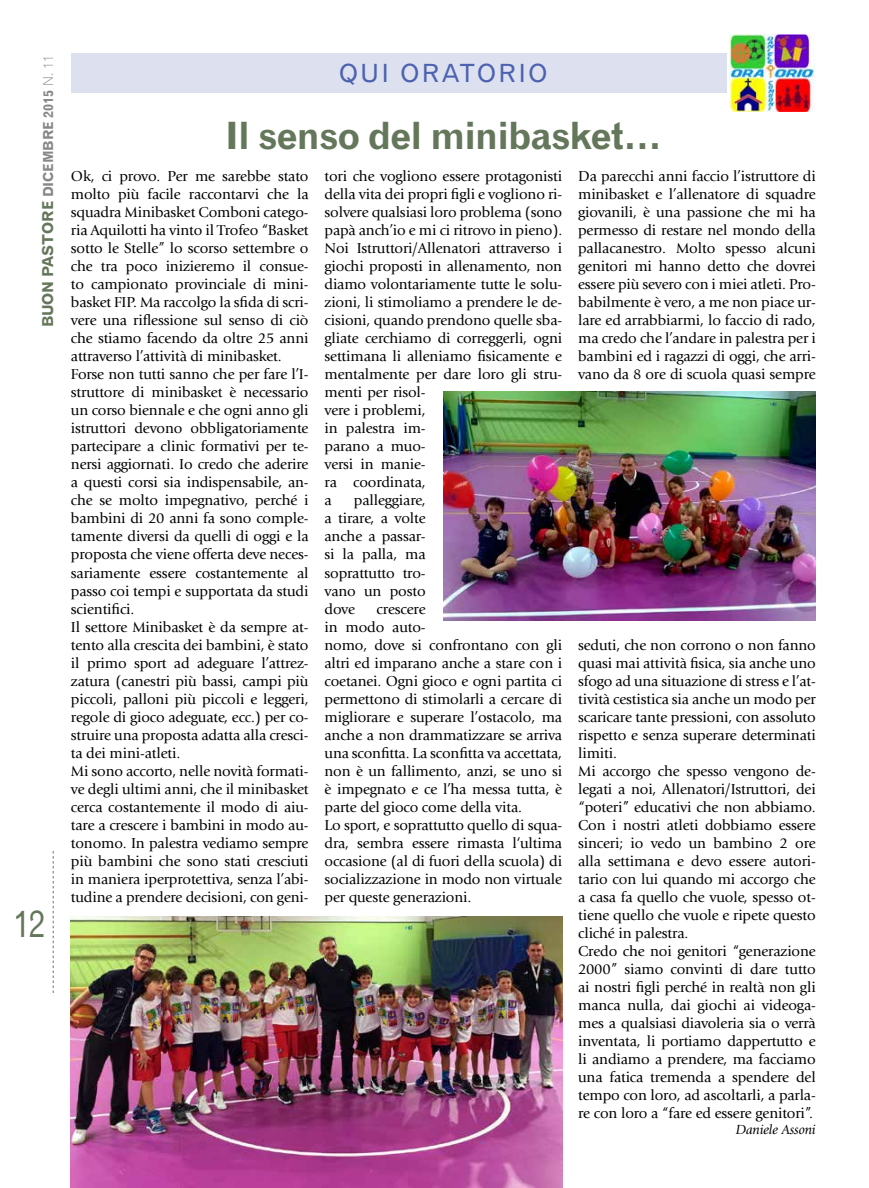
<style>
.page{position:relative;width:869px;height:1188px;background:#fff}
.page>*{position:absolute;margin:0;border:0;box-sizing:border-box;transform-origin:0 0}
.t1{font:37.5px "Gothic 720 BT Bold B";letter-spacing:-.02em;color:#64775b}
.t2{font:37.5px "Gothic 720 BT Roman B";color:#64775b;scale:.9 1}
.t3{font:25px "Gothic 720 BT Roman B";letter-spacing:.1em;color:#4c62b0}
.t4{font:15px/18px "Giovanni Std";letter-spacing:-.01em;color:#000}
.t5{font:13.75px "Gothic 720 BT Bold B";color:#878787}
.t6{font:italic 13.75px "Giovanni Std";letter-spacing:-.01em;color:#000}
.s1{font-size:15px;color:#64775b}
.s2{font-family:"Gothic 720 BT Light B"}
</style>
<div class="page">
<svg style="left:53px;top:851px;width:1px;height:141px"></svg>
<div style="left:71px;top:53px;width:744px;height:39px;background:#dde0ef"></div>
<svg style="left:727px;top:53px;width:85px;height:59px"></svg>
<img style="left:728px;top:34px;width:87px;height:77px">
<img style="left:443px;top:391px;width:372px;height:229px">
<img style="left:71px;top:916px;width:491px;height:271px">
<p class="t5" style="left:40px;top:327px;width:273px;rotate:-90deg"><span class="s1">BUON PASTORE</span> DICEMBRE 2015 <span class="s2">N. 11</span></p>
<h2 class="t3" style="left:339px;top:58px;width:210px">QUI ORATORIO</h2>
<h1 class="t1" style="left:225px;top:113px;width:437px">Il senso del minibasket…</h1>
<p class="t4" style="left:71px;top:167px;width:239px">Ok, ci provo. Per me sarebbe stato molto più facile raccontarvi che la squadra Minibasket Comboni catego&shy;ria Aquilotti ha vinto il Trofeo “Basket sotto le Stelle” lo scorso settembre o che tra poco inizieremo il consue&shy;to campionato provinciale di mini&shy;basket FIP. Ma raccolgo la sfida di scri&shy;vere una riflessione sul senso di ciò che stiamo facendo da oltre 25 anni attraverso l’attività di minibasket.<br>Forse non tutti sanno che per fare l’I&shy;struttore di minibasket è necessario un corso biennale e che ogni anno gli istruttori devono obbligatoriamente partecipare a clinic formativi per te&shy;nersi aggiornati. Io credo che aderire a questi corsi sia indispensabile, an&shy;che se molto impegnativo, perché i bambini di 20 anni fa sono comple&shy;tamente diversi da quelli di oggi e la proposta che viene offerta deve neces&shy;sariamente essere costantemente al passo coi tempi e supportata da studi scientifici.<br>Il settore Minibasket è da sempre at&shy;tento alla crescita dei bambini, è stato il primo sport ad adeguare l’attrez&shy;zatura (canestri più bassi, campi più piccoli, palloni più piccoli e leggeri, regole di gioco adeguate, ecc.) per co&shy;struire una proposta adatta alla cresci&shy;ta dei mini-atleti.<br>Mi sono accorto, nelle novità formati&shy;ve degli ultimi anni, che il minibasket cerca costantemente il modo di aiu&shy;tare a crescere i bambini in modo au&shy;tonomo. In palestra vediamo sempre più bambini che sono stati cresciuti in maniera iperprotettiva, senza l’abi&shy;tudine a prendere decisioni, con geni-</p>
<p class="t4" style="left:324px;top:167px;width:239px">tori che vogliono essere protagonisti della vita dei propri figli e vogliono ri&shy;solvere qualsiasi loro problema (sono papà anch’io e mi ci ritrovo in pieno).<br>Noi Istruttori/Allenatori attraverso i giochi proposti in allenamento, non diamo volontariamente tutte le solu&shy;zioni, li stimoliamo a prendere le de&shy;cisioni, quando prendono quelle sba&shy;gliate cerchiamo di correggerli, ogni settimana li alleniamo fisicamente e mentalmente per dare loro gli stru&shy;menti per risol-<br>vere i problemi,<br>in palestra im-<br>parano a muo-<br>versi in manie-<br>ra coordinata,<br>a</p>
<p class="t4" style="left:578px;top:167px;width:239px;text-align:justify">Da parecchi anni faccio l’istruttore di minibasket e l’allenatore di squadre giovanili, è una passione che mi ha permesso di restare nel mondo della pallacanestro. Molto spesso alcuni genitori mi hanno detto che dovrei essere più severo con i miei atleti. Pro&shy;babilmente è vero, a me non piace ur&shy;lare ed arrabbiarmi, lo faccio di rado, ma credo che l’andare in palestra per i bambini ed i ragazzi di oggi, che arri&shy;vano da 8 ore di scuola quasi sempre</p>
<p class="t4" style="left:324px;top:491px;width:102px;text-align:justify;text-indent:29px">palleggiare, a tirare, a volte anche a passar&shy;si la palla, ma soprattutto tro&shy;vano un posto dove</p>
<p class="t4" style="left:324px;top:599px;width:239px;text-indent:52px">crescere<br>in modo auto-<br>nomo, dove si confrontano con gli altri ed imparano anche a stare con i coetanei. Ogni gioco e ogni partita ci permettono di stimolarli a cercare di migliorare e superare l’ostacolo, ma anche a non drammatizzare se arriva una sconfitta. La sconfitta va accettata, non è un fallimento, anzi, se uno si è impegnato e ce l’ha messa tutta, è parte del gioco come della vita.<br>Lo sport, e soprattutto quello di squa&shy;dra, sembra essere rimasta l‘ultima occasione (al di fuori della scuola) di socializzazione in modo non virtuale per queste generazioni.</p>
<p class="t4" style="left:578px;top:635px;width:239px">seduti, che non corrono o non fanno quasi mai attività fisica, sia anche uno sfogo ad una situazione di stress e l’at&shy;tività cestistica sia anche un modo per scaricare tante pressioni, con assoluto rispetto e senza superare determinati limiti.<br>Mi accorgo che spesso vengono de&shy;legati a noi, Allenatori/Istruttori, dei “poteri” educativi che non abbiamo.<br>Con i nostri atleti dobbiamo essere sinceri; io vedo un bambino 2 ore alla settimana e devo essere autori&shy;tario con lui quando mi accorgo che a casa fa quello che vuole, spesso ot&shy;tiene quello che vuole e ripete questo cliché in palestra.<br>Credo che noi genitori “generazione 2000” siamo convinti di dare tutto ai nostri figli perché in realtà non gli manca nulla, dai giochi ai videoga&shy;mes a qualsiasi diavoleria sia o verrà inventata, li portiamo dappertutto e li andiamo a prendere, ma facciamo una fatica tremenda a spendere del tempo con loro, ad ascoltarli, a parla&shy;re con loro a “fare ed essere genitori”.</p>
<p class="t6" style="left:735px;top:1121px;width:81px">Daniele Assoni</p>
<h1 class="t2" style="left:13px;top:900px;width:37px">12</h1>
</div>
